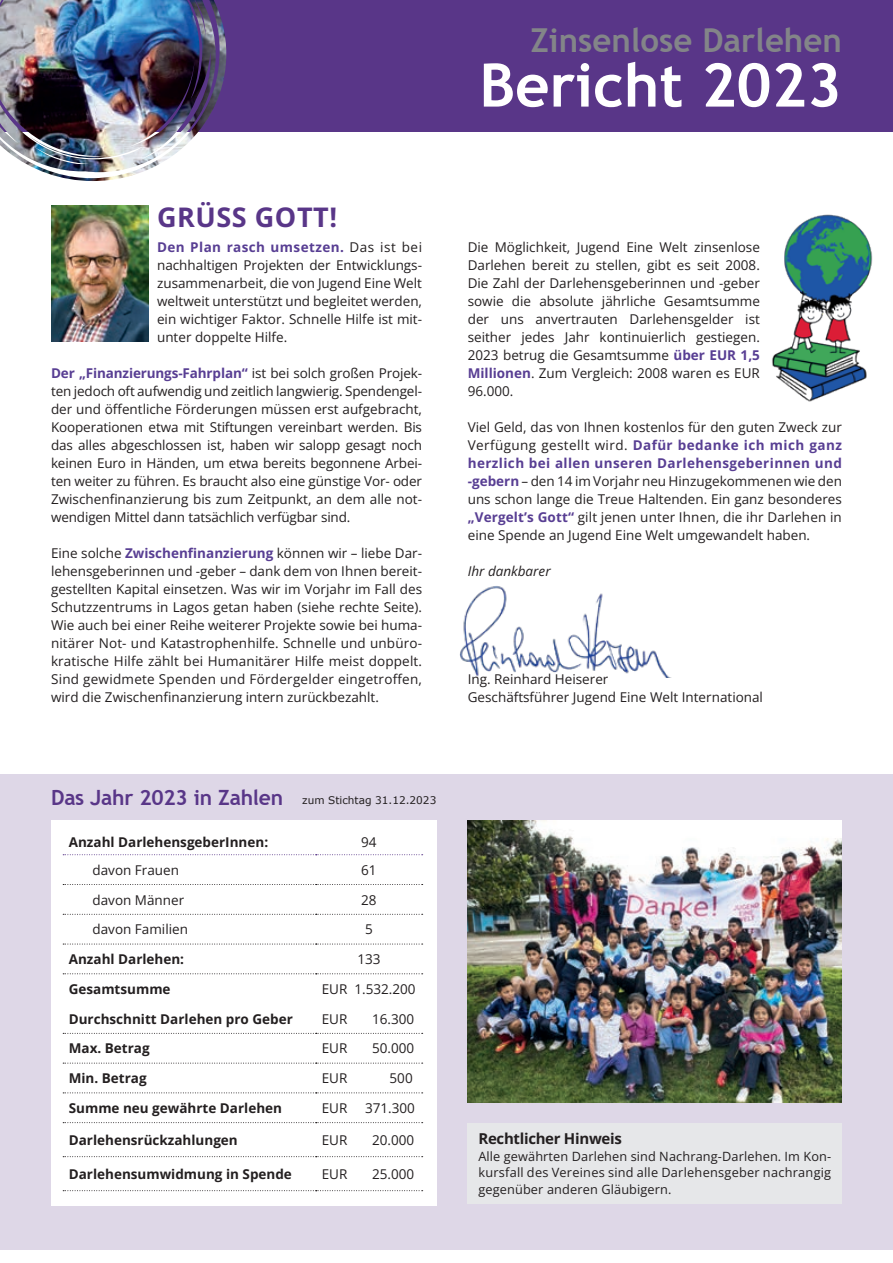
<style>
.page{position:relative;width:893px;height:1263px;background:#fff}
.page>*{position:absolute;margin:0;border:0;box-sizing:border-box;transform-origin:0 0}
.t1{font:700 60px "Trebuchet MS";color:#fff}
.t2{font:700 33px "Trebuchet MS";color:#838588}
.t3{font:700 27px "Open Sans";letter-spacing:.02em;color:#593688}
.t4{font:700 15px "Open Sans";letter-spacing:-.02em;color:#231f20}
.t5{font:13.5px/18px "Open Sans";color:#231f20;text-align:justify}
.t6{font:700 13.5px "Open Sans";color:#231f20}
.t7{font:italic 13.5px "Open Sans";color:#231f20}
.t8{font:12.75px/16.5px "Open Sans";letter-spacing:.01em;color:#231f20;text-align:justify}
.t9{font:10.5px "Verdana";color:#231f20}
.s1{font-weight:700;color:#583e93}
.s2{font-family:"Trebuchet MS";font-weight:700;font-size:21px;color:#593688}
</style>
<div class="page">
<div style="left:0;top:0;width:893px;height:132px;background:#593688"></div>
<img style="left:0;top:0;width:226px;height:181px">
<img style="left:459px;top:586px;width:213px;height:92px">
<img style="left:51px;top:206px;width:98px;height:135px">
<div style="left:0;top:774px;width:893px;height:476px;background:#ded7e7"></div>
<img style="left:468px;top:821px;width:374px;height:281px">
<div style="left:468px;top:1123px;width:374px;height:80px;background:#e6e7e9"></div>
<div style="left:51px;top:821px;width:385px;height:385px;background:#fff"></div>
<svg style="left:63px;top:884px;width:360px;height:1px"></svg>
<svg style="left:63px;top:914px;width:360px;height:1px"></svg>
<svg style="left:63px;top:944px;width:360px;height:1px"></svg>
<svg style="left:63px;top:973px;width:360px;height:1px"></svg>
<svg style="left:63px;top:854px;width:360px;height:1px"></svg>
<svg style="left:63px;top:1033px;width:360px;height:1px"></svg>
<svg style="left:63px;top:1063px;width:360px;height:1px"></svg>
<svg style="left:63px;top:1092px;width:360px;height:1px"></svg>
<svg style="left:63px;top:1122px;width:360px;height:1px"></svg>
<svg style="left:63px;top:1156px;width:360px;height:1px"></svg>
<svg style="left:63px;top:1190px;width:360px;height:1px"></svg>
<img style="left:772px;top:214px;width:101px;height:188px">
<h2 class="t2" style="left:530px;top:20px;width:313px">Zinsenlose Darlehen</h2>
<h1 class="t1" style="left:479px;top:48px;width:364px">Bericht 2023</h1>
<h3 class="t3" style="left:157px;top:198px;width:181px">GRÜSS GOTT!</h3>
<p class="t5" style="left:157px;top:238px;width:267px"><span class="s1">Den Plan rasch umsetzen.</span> Das ist bei nachhaltigen Projekten der Entwicklungs&shy;zusammenarbeit, die von Jugend Eine Welt weltweit unterstützt und begleitet werden, ein wichtiger Faktor. Schnelle Hilfe ist mit&shy;unter doppelte Hilfe.</p>
<p class="t5" style="left:51px;top:364px;width:373px"><span class="s1">Der „Finanzierungs-Fahrplan“</span> ist bei solch großen Projek&shy;ten jedoch oft aufwendig und zeitlich langwierig. Spendengel&shy;der und öffentliche Förderungen müssen erst aufgebracht, Kooperationen etwa mit Stiftungen vereinbart werden. Bis das alles abgeschlossen ist, haben wir salopp gesagt noch keinen Euro in Händen, um etwa bereits begonnene Arbei&shy;ten weiter zu führen. Es braucht also eine günstige Vor- oder Zwischenfinanzierung bis zum Zeitpunkt, an dem alle not&shy;wendigen Mittel dann tatsächlich verfügbar sind.</p>
<p class="t5" style="left:51px;top:544px;width:373px">Eine solche <span class="s1">Zwischenfinanzierung</span> können wir – liebe Dar&shy;lehensgeberinnen und -geber – dank dem von Ihnen bereit&shy;gestellten Kapital einsetzen. Was wir im Vorjahr im Fall des Schutzzentrums in Lagos getan haben (siehe rechte Seite).<br>Wie auch bei einer Reihe weiterer Projekte sowie bei huma&shy;nitärer Not- und Katastrophenhilfe. Schnelle und unbüro&shy;kratische Hilfe zählt bei Humanitärer Hilfe meist doppelt.<br>Sind gewidmete Spenden und Fördergelder eingetroffen, wird die Zwischenfinanzierung intern zurückbezahlt.</p>
<p class="t5" style="left:468px;top:238px;width:294px">Die Möglichkeit, Jugend Eine Welt zinsenlose Darlehen bereit zu stellen, gibt es seit 2008.<br>Die Zahl der Darlehensgeberinnen und -geber sowie die absolute jährliche Gesamtsumme der uns anvertrauten Darlehensgelder ist seither jedes Jahr kontinuierlich gestiegen.<br>2023 betrug die Gesamtsumme <span class="s1">über EUR 1,5<br>Millionen</span>. Zum Vergleich: 2008 waren es EUR 96.000.</p>
<p class="t5" style="left:468px;top:418px;width:376px">Viel Geld, das von Ihnen kostenlos für den guten Zweck zur Verfügung gestellt wird. <span class="s1">Dafür bedanke ich mich ganz herzlich bei allen unseren Darlehensgeberinnen und -gebern</span> – den 14 im Vorjahr neu Hinzugekommenen wie den uns schon lange die Treue Haltenden. Ein ganz besonderes <span class="s1">„Vergelt’s Gott“</span> gilt jenen unter Ihnen, die ihr Darlehen in eine Spende an Jugend Eine Welt umgewandelt haben.</p>
<p class="t7" style="left:468px;top:562px;width:84px">Ihr dankbarer</p>
<p class="t5" style="left:468px;top:670px;width:297px">Ing. Reinhard Heiserer<br>Geschäftsführer Jugend Eine Welt International</p>
<p class="t9" style="left:51px;top:793px;width:387px"><span class="s2">Das Jahr 2023 in Zahlen</span> zum Stichtag 31.12.2023</p>
<p class="t6" style="left:69px;top:833px;width:201px">Anzahl DarlehensgeberInnen:</p>
<p class="t5" style="left:361px;top:833px;width:17px">94</p>
<p class="t5" style="left:93px;top:860px;width:88px">davon Frauen</p>
<p class="t5" style="left:361px;top:860px;width:17px">61</p>
<p class="t5" style="left:93px;top:890px;width:93px">davon Männer</p>
<p class="t5" style="left:361px;top:890px;width:17px">28</p>
<p class="t5" style="left:93px;top:920px;width:97px">davon Familien</p>
<p class="t5" style="left:365px;top:920px;width:9px">5</p>
<p class="t6" style="left:69px;top:950px;width:117px">Anzahl Darlehen:</p>
<p class="t5" style="left:357px;top:950px;width:25px">133</p>
<p class="t6" style="left:69px;top:979px;width:103px">Gesamtsumme</p>
<p class="t5" style="left:322px;top:980px;width:95px">EUR 1.532.200</p>
<p class="t6" style="left:69px;top:1009px;width:226px">Durchschnitt Darlehen pro Geber</p>
<p class="t5" style="left:322px;top:1009px;width:27px">EUR</p>
<p class="t5" style="left:372px;top:1009px;width:44px">16.300</p>
<p class="t6" style="left:69px;top:1039px;width:82px">Max. Betrag</p>
<p class="t5" style="left:322px;top:1039px;width:27px">EUR</p>
<p class="t5" style="left:372px;top:1039px;width:44px">50.000</p>
<p class="t6" style="left:69px;top:1069px;width:79px">Min. Betrag</p>
<p class="t5" style="left:322px;top:1069px;width:27px">EUR</p>
<p class="t5" style="left:390px;top:1069px;width:25px">500</p>
<p class="t6" style="left:69px;top:1098px;width:215px">Summe neu gewährte Darlehen</p>
<p class="t5" style="left:322px;top:1099px;width:27px">EUR</p>
<p class="t5" style="left:365px;top:1099px;width:51px">371.300</p>
<p class="t6" style="left:69px;top:1130px;width:171px">Darlehensrückzahlungen</p>
<p class="t5" style="left:322px;top:1130px;width:27px">EUR</p>
<p class="t5" style="left:372px;top:1130px;width:44px">20.000</p>
<p class="t6" style="left:69px;top:1164px;width:225px">Darlehensumwidmung in Spende</p>
<p class="t5" style="left:322px;top:1164px;width:27px">EUR</p>
<p class="t5" style="left:372px;top:1164px;width:44px">25.000</p>
<p class="t4" style="left:478px;top:1128px;width:145px">Rechtlicher Hinweis</p>
<p class="t8" style="left:478px;top:1147px;width:354px">Alle gewährten Darlehen sind Nachrang-Darlehen. Im Kon&shy;kursfall des Vereines sind alle Darlehensgeber nachrangig gegenüber anderen Gläubigern.</p>
</div>
